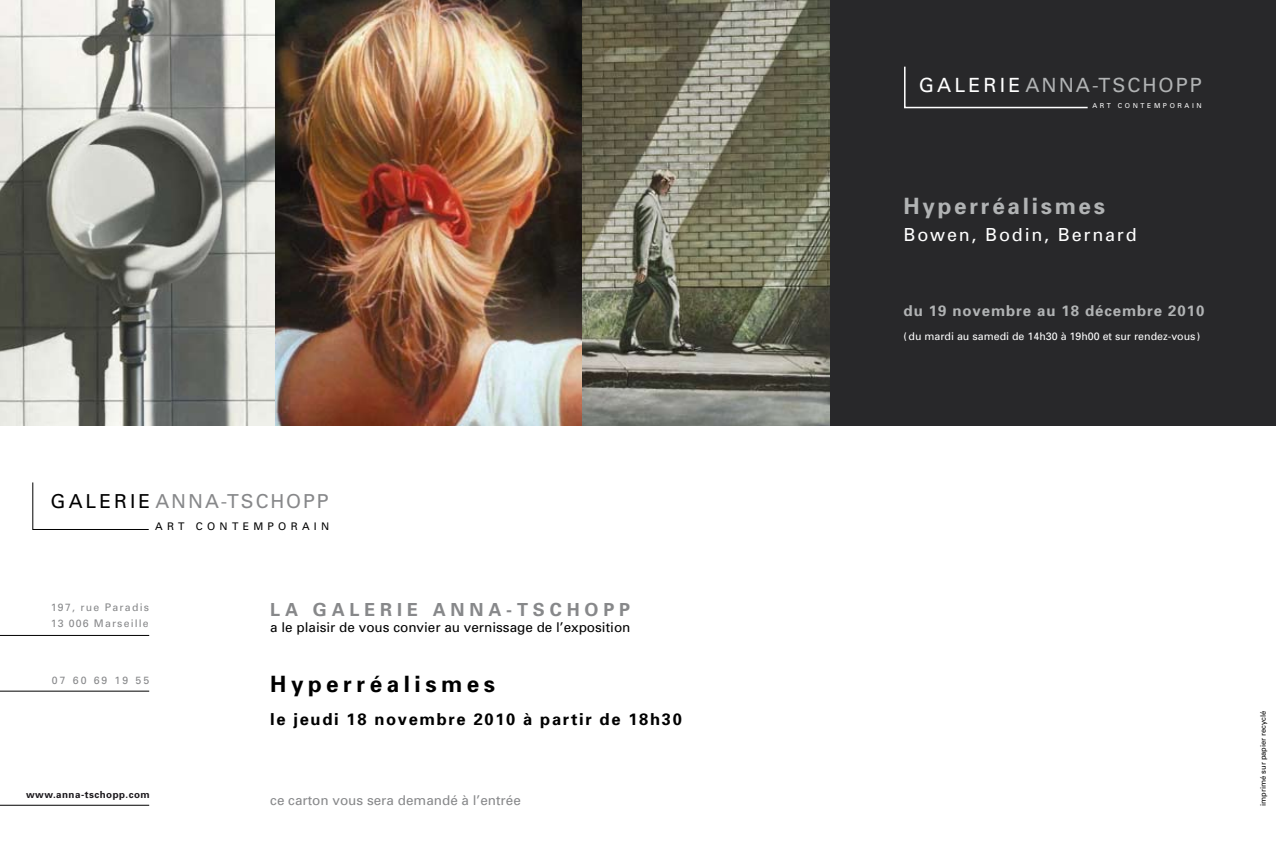
<style>
.page{position:relative;width:1276px;height:851px;background:#fff}
.page>*{position:absolute;margin:0;border:0;box-sizing:border-box;transform-origin:0 0}
.t1{font:700 22.5px "Univers";letter-spacing:.12em;color:#b1b3b4}
.t2{font:700 22.5px "Univers";letter-spacing:.2em;color:#000}
.t3{font:19.65px "Univers";letter-spacing:.1em;color:#b1b3b4}
.t4{font:19.2px "Univers";letter-spacing:.1em;color:#87888a}
.t5{font:700 18px "Univers";letter-spacing:.27em;color:#87888a}
.t6{font:18px "Univers";letter-spacing:.1em;color:#fff}
.t7{font:700 16.5px "Univers";letter-spacing:.1em;color:#000}
.t8{font:700 15px "Univers";letter-spacing:.06em;color:#b1b3b4}
.t9{font:13.5px "Univers";color:#000}
.t10{font:13.5px "Univers";color:#87888a}
.t11{font:10.65px "Univers";color:#fff}
.t12{font:10.5px/16.5px "Univers";letter-spacing:.12em;color:#87888a}
.t13{font:10.5px "Univers";letter-spacing:.405em;color:#000}
.t14{font:700 9.75px "Univers";letter-spacing:.05em;color:#1a171b}
.t15{font:7.5px "Univers";color:#000}
.t16{font:6.75px "Univers";letter-spacing:.385em;color:#fff}
.s1{color:#000}
.s2{color:#fff}
</style>
<div class="page">
<img style="left:582px;top:0;width:249px;height:425px">
<div style="left:831px;top:0;width:445px;height:425px;background:#28282a"></div>
<svg style="left:904px;top:66px;width:184px;height:43px"></svg>
<svg style="left:32px;top:482px;width:117px;height:48px"></svg>
<hr style="left:0;top:635px;width:149px;height:1px;background:#000">
<hr style="left:0;top:690px;width:149px;height:1px;background:#000">
<hr style="left:0;top:804px;width:149px;height:1px;background:#000">
<img style="left:0;top:0;width:276px;height:425px">
<img style="left:276px;top:0;width:306px;height:425px">
<h3 class="t4" style="left:51px;top:489px;width:279px"><span class="s1">GALERIE</span> ANNA-TSCHOPP</h3>
<p class="t13" style="left:155px;top:519px;width:176px">ART CONTEMPORAIN</p>
<p class="t12" style="left:51px;top:598px;width:100px">197, rue Paradis<br>13 006 Marseille</p>
<h3 class="t5" style="left:270px;top:598px;width:361px">LA GALERIE ANNA-TSCHOPP</h3>
<p class="t9" style="left:270px;top:619px;width:362px">a le plaisir de vous convier au vernissage de l’exposition</p>
<p class="t12" style="left:52px;top:672px;width:99px">07 60 69 19 55</p>
<h1 class="t2" style="left:270px;top:670px;width:226px">Hyperréalismes</h1>
<p class="t7" style="left:270px;top:708px;width:413px">le jeudi 18 novembre 2010 à partir de 18h30</p>
<p class="t14" style="left:26px;top:788px;width:125px">www.anna-tschopp.com</p>
<p class="t10" style="left:270px;top:791px;width:252px">ce carton vous sera demandé à l’entrée</p>
<h2 class="t3" style="left:919px;top:73px;width:284px"><span class="s2">GALERIE</span> ANNA-TSCHOPP</h2>
<p class="t16" style="left:1092px;top:101px;width:111px">ART CONTEMPORAIN</p>
<h1 class="t1" style="left:903px;top:192px;width:203px">Hyperréalismes</h1>
<h3 class="t6" style="left:903px;top:224px;width:235px">Bowen, Bodin, Bernard</h3>
<p class="t8" style="left:903px;top:301px;width:302px">du 19 novembre au 18 décembre 2010</p>
<p class="t11" style="left:903px;top:330px;width:298px">(du mardi au samedi de 14h30 à 19h00 et sur rendez-vous )</p>
<p class="t15" style="left:1258px;top:805px;width:97px;rotate:-90deg">imprimé sur papier recyclé</p>
</div>
